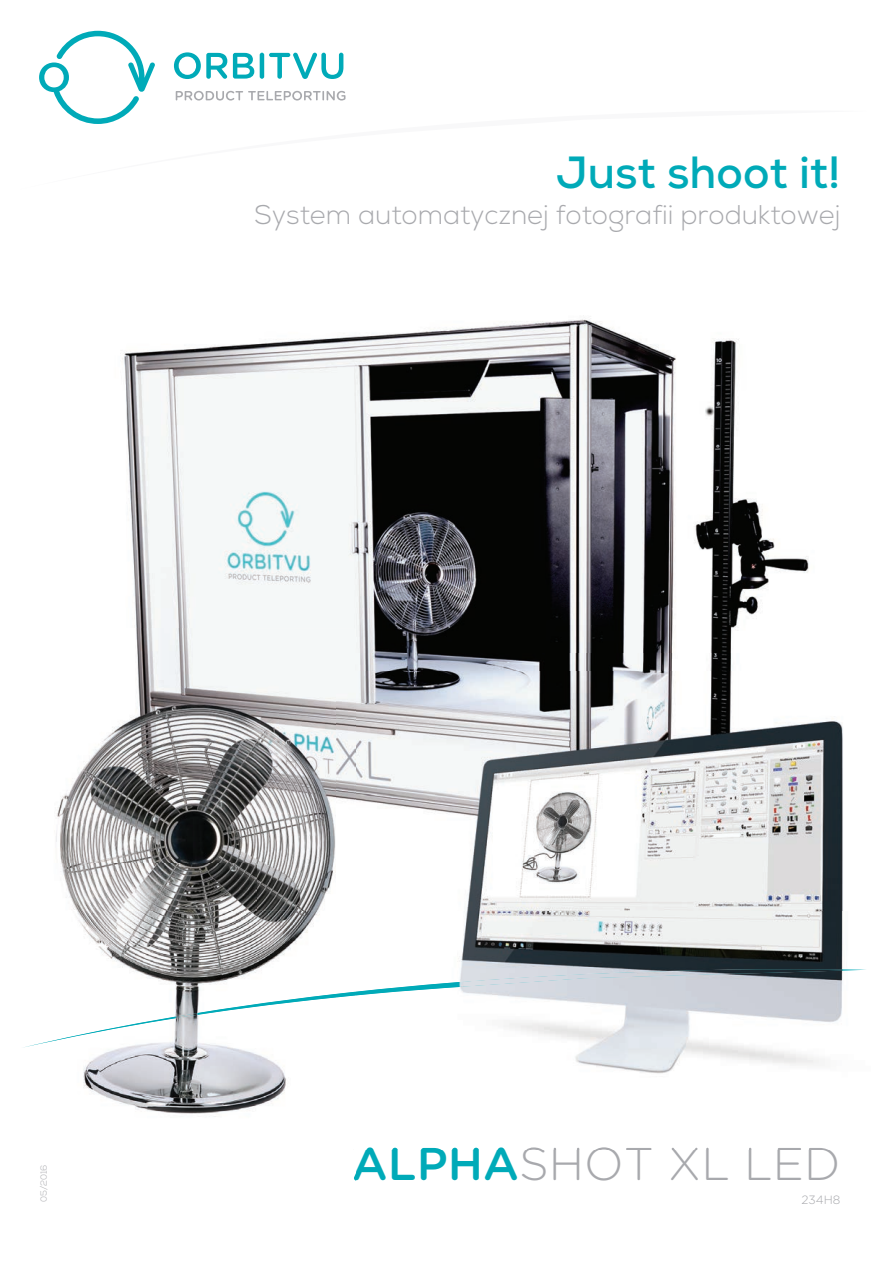
<style>
.page{position:relative;width:893px;height:1263px;background:#fff}
.page>*{position:absolute;margin:0;border:0;box-sizing:border-box;transform-origin:0 0}
.t1{font:300 46.5px "Gotham Rounded";color:#a8a9ad}
.t2{font:700 45px "Nexa";color:#00aab8}
.t3{font:300 27px "Nexa";color:#a8a9ad}
.t4{font:300 12px "Gotham Rounded";color:#a8a9ad}
.t5{font:300 8.85px "Nexa";color:#a8a9ad}
.s1{font-weight:500;color:#00aab8}
</style>
<div class="page">
<img style="left:120px;top:319px;width:689px;height:334px">
<img style="left:355px;top:653px;width:377px;height:18px">
<svg style="left:39px;top:31px;width:116px;height:79px"></svg>
<svg style="left:174px;top:52px;width:53px;height:27px"></svg>
<svg style="left:233px;top:53px;width:21px;height:26px"></svg>
<hr style="left:260px;top:53px;width:4px;height:26px;background:#00aab8;border-radius:2px">
<svg style="left:269px;top:53px;width:74px;height:26px"></svg>
<svg style="left:176px;top:91px;width:169px;height:10px"></svg>
<img style="left:355px;top:671px;width:488px;height:403px">
<img style="left:355px;top:969px;width:511px;height:26px">
<img style="left:367px;top:1147px;width:137px;height:2px">
<img style="left:528px;top:1147px;width:298px;height:2px">
<img style="left:56px;top:629px;width:299px;height:488px">
<img style="left:23px;top:994px;width:314px;height:54px">
<img style="left:337px;top:992px;width:18px;height:5px">
<svg style="left:65px;top:110px;width:66px;height:14px"></svg>
<h2 class="t2" style="left:556px;top:144px;width:286px">Just shoot it!</h2>
<p class="t3" style="left:254px;top:199px;width:588px">System automatycznej fotografii produktowej</p>
<p class="t5" style="left:39px;top:1202px;width:39px;rotate:-90deg">05/2016</p>
<h1 class="t1" style="left:352px;top:1133px;width:490px"><span class="s1">ALPHA</span>SHOT XL LED</h1>
<p class="t4" style="left:801px;top:1191px;width:41px">234H8</p>
</div>
